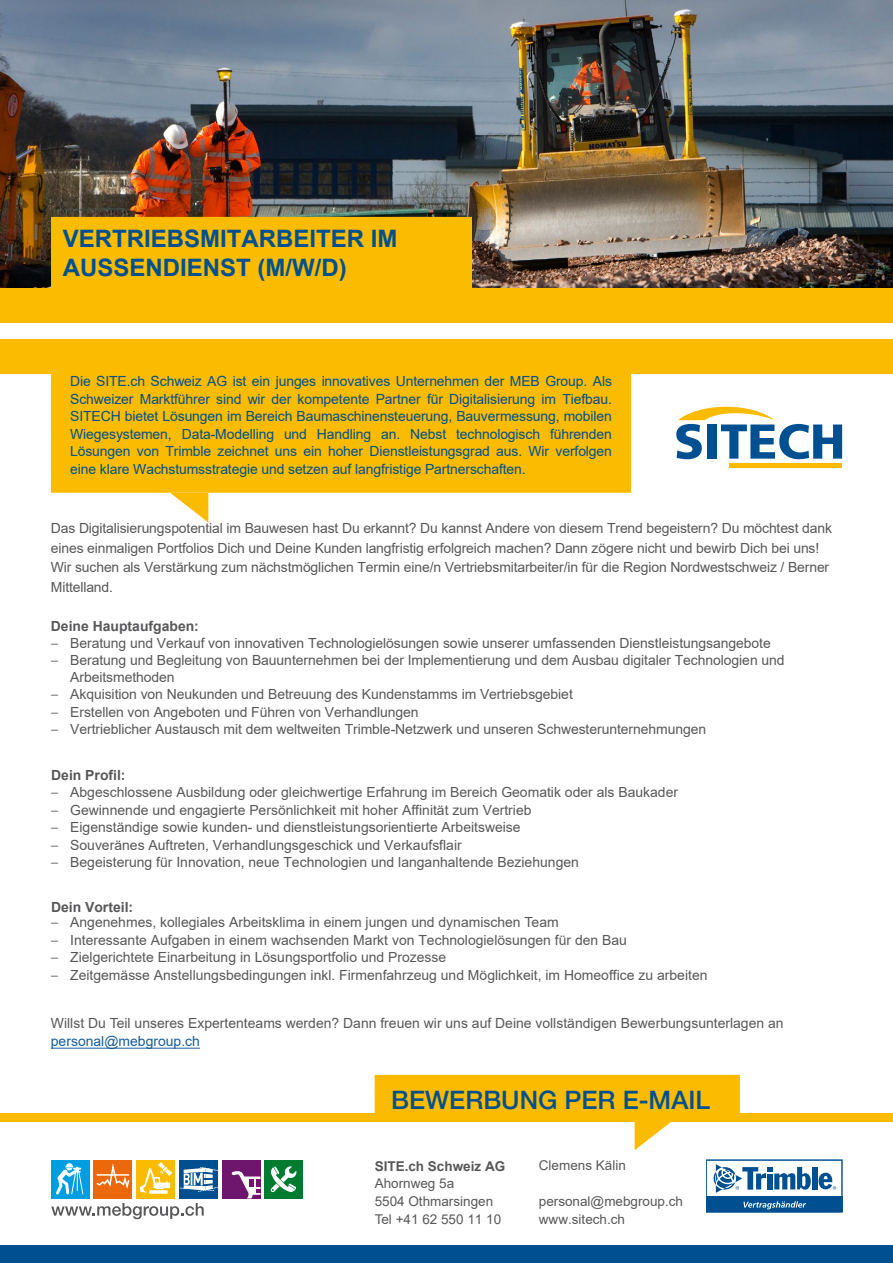
<style>
.page{position:relative;width:893px;height:1263px;background:#fff}
.page>*{position:absolute;margin:0;border:0;box-sizing:border-box;transform-origin:0 0}
.t1{font:500 25.5px "Helvetica Neue";color:#005091}
.t2{font:700 24px/29.4px "Arial";color:#005091}
.t3{font:13.95px/19.5px "Arial";color:#58585a}
.t4{font:13.95px/17.5px "Arial";letter-spacing:-.01em;color:#005091;text-align:justify}
.t5{font:700 13.95px "Arial";color:#58585a}
.t6{font:13.5px/17.7px "Arial";color:#58585a}
.s1{font-family:"Helvetica Neue";font-weight:300}
.s2{color:#165b9a}
.s3{font-weight:700}
</style>
<div class="page">
<img style="left:0;top:0;width:893px;height:288px">
<div style="left:0;top:1246px;width:893px;height:17px;background:#005091"></div>
<div style="left:0;top:1113px;width:893px;height:8px;background:#fabb00"></div>
<svg style="left:375px;top:1075px;width:365px;height:75px"></svg>
<div style="left:51px;top:217px;width:421px;height:71px;background:#fabb00"></div>
<div style="left:0;top:288px;width:893px;height:34px;background:#fabb00"></div>
<div style="left:0;top:339px;width:893px;height:34px;background:#fabb00"></div>
<svg style="left:170px;top:493px;width:38px;height:29px"></svg>
<svg style="left:706px;top:1160px;width:136px;height:52px"></svg>
<svg style="left:676px;top:407px;width:166px;height:52px"></svg>
<div style="left:729px;top:463px;width:113px;height:5px;background:#fabb00"></div>
<div style="left:51px;top:1160px;width:38px;height:38px;background:#009ee0"></div>
<svg style="left:56px;top:1163px;width:27px;height:31px"></svg>
<div style="left:94px;top:1160px;width:38px;height:38px;background:#eb690b"></div>
<svg style="left:96px;top:1163px;width:34px;height:26px"></svg>
<div style="left:137px;top:1160px;width:38px;height:38px;background:#fabb00"></div>
<svg style="left:149px;top:1190px;width:19px;height:4px"></svg>
<svg style="left:140px;top:1162px;width:32px;height:31px"></svg>
<div style="left:222px;top:1160px;width:38px;height:38px;background:#6e156e"></div>
<svg style="left:231px;top:1171px;width:29px;height:27px"></svg>
<div style="left:179px;top:1160px;width:39px;height:38px;background:#005091"></div>
<svg style="left:180px;top:1167px;width:38px;height:25px"></svg>
<div style="left:265px;top:1160px;width:38px;height:38px;background:#007c30"></div>
<svg style="left:270px;top:1166px;width:27px;height:26px"></svg>
<svg style="left:51px;top:1203px;width:153px;height:16px"></svg>
<div style="left:51px;top:373px;width:580px;height:120px;background:#fabb00"></div>
<hr style="left:51px;top:1048px;width:149px;height:1px;background:#165b9a">
<p class="t2" style="left:63px;top:224px;width:336px">VERTRIEBSMITARBEITER IM<br>AUSSENDIENST (M/W/D)</p>
<p class="t4" style="left:70px;top:372px;width:543px">Die SITE.ch Schweiz AG ist ein junges innovatives Unternehmen der MEB Group. Als Schweizer Marktführer sind wir der kompetente Partner für Digitalisierung im Tiefbau.<br>SITECH bietet Lösungen im Bereich Baumaschinensteuerung, Bauvermessung, mobilen Wiegesystemen, Data-Modelling und Handling an. Nebst technologisch führenden Lösungen von Trimble zeichnet uns ein hoher Dienstleistungsgrad aus. Wir verfolgen eine klare Wachstumsstrategie und setzen auf langfristige Partnerschaften.</p>
<p class="t3" style="left:51px;top:519px;width:783px">Das Digitalisierungspotential im Bauwesen hast Du erkannt? Du kannst Andere von diesem Trend begeistern? Du möchtest dank eines einmaligen Portfolios Dich und Deine Kunden langfristig erfolgreich machen? Dann zögere nicht und bewirb Dich bei uns!<br>Wir suchen als Verstärkung zum nächstmöglichen Termin eine/n Vertriebsmitarbeiter/in für die Region Nordwestschweiz / Berner Mittelland.</p>
<p class="t5" style="left:51px;top:616px;width:150px">Deine Hauptaufgaben:</p>
<p class="t3" style="left:51px;top:633px;width:721px"><span class="s1">–</span> Beratung und Verkauf von innovativen Technologielösungen sowie unserer umfassenden Dienstleistungsangebote</p>
<p class="t3" style="left:70px;top:652px;width:716px;line-height:16.8px;text-indent:-19px"><span class="s1">–</span> Beratung und Begleitung von Bauunternehmen bei der Implementierung und dem Ausbau digitaler Technologien und<br>Arbeitsmethoden</p>
<p class="t3" style="left:51px;top:684px;width:523px"><span class="s1">–</span> Akquisition von Neukunden und Betreuung des Kundenstamms im Vertriebsgebiet</p>
<p class="t3" style="left:51px;top:702px;width:369px"><span class="s1">–</span> Erstellen von Angeboten und Führen von Verhandlungen</p>
<p class="t3" style="left:51px;top:719px;width:657px"><span class="s1">–</span> Vertrieblicher Austausch mit dem weltweiten Trimble-Netzwerk und unseren Schwesterunternehmungen</p>
<p class="t5" style="left:51px;top:765px;width:76px">Dein Profil:</p>
<p class="t3" style="left:51px;top:782px;width:629px"><span class="s1">–</span> Abgeschlossene Ausbildung oder gleichwertige Erfahrung im Bereich Geomatik oder als Baukader</p>
<p class="t3" style="left:51px;top:800px;width:482px"><span class="s1">–</span> Gewinnende und engagierte Persönlichkeit mit hoher Affinität zum Vertrieb</p>
<p class="t3" style="left:51px;top:817px;width:471px"><span class="s1">–</span> Eigenständige sowie kunden- und dienstleistungsorientierte Arbeitsweise</p>
<p class="t3" style="left:51px;top:835px;width:412px"><span class="s1">–</span> Souveränes Auftreten, Verhandlungsgeschick und Verkaufsflair</p>
<p class="t3" style="left:51px;top:852px;width:529px"><span class="s1">–</span> Begeisterung für Innovation, neue Technologien und langanhaltende Beziehungen</p>
<p class="t5" style="left:51px;top:897px;width:84px">Dein Vorteil:</p>
<p class="t3" style="left:51px;top:912px;width:509px"><span class="s1">–</span> Angenehmes, kollegiales Arbeitsklima in einem jungen und dynamischen Team</p>
<p class="t3" style="left:51px;top:930px;width:577px"><span class="s1">–</span> Interessante Aufgaben in einem wachsenden Markt von Technologielösungen für den Bau</p>
<p class="t3" style="left:51px;top:948px;width:397px"><span class="s1">–</span> Zielgerichtete Einarbeitung in Lösungsportfolio und Prozesse</p>
<p class="t3" style="left:51px;top:965px;width:658px"><span class="s1">–</span> Zeitgemässe Anstellungsbedingungen inkl. Firmenfahrzeug und Möglichkeit, im Homeoffice zu arbeiten</p>
<p class="t3" style="left:51px;top:1014px;width:734px;line-height:17.5px">Willst Du Teil unseres Expertenteams werden? Dann freuen wir uns auf Deine vollständigen Bewerbungsunterlagen an <span class="s2">personal@mebgroup.ch</span></p>
<p class="t1" style="left:391px;top:1085px;width:320px">BEWERBUNG PER E-MAIL</p>
<p class="t6" style="left:375px;top:1157px;width:132px"><span class="s3">SITE.ch Schweiz AG<br></span>Ahornweg 5a<br>5504 Othmarsingen<br>Tel +41 62 550 11 10</p>
<p class="t6" style="left:539px;top:1156px;width:89px">Clemens Kälin</p>
<p class="t6" style="left:539px;top:1192px;width:146px">personal@mebgroup.ch www.sitech.ch</p>
</div>
